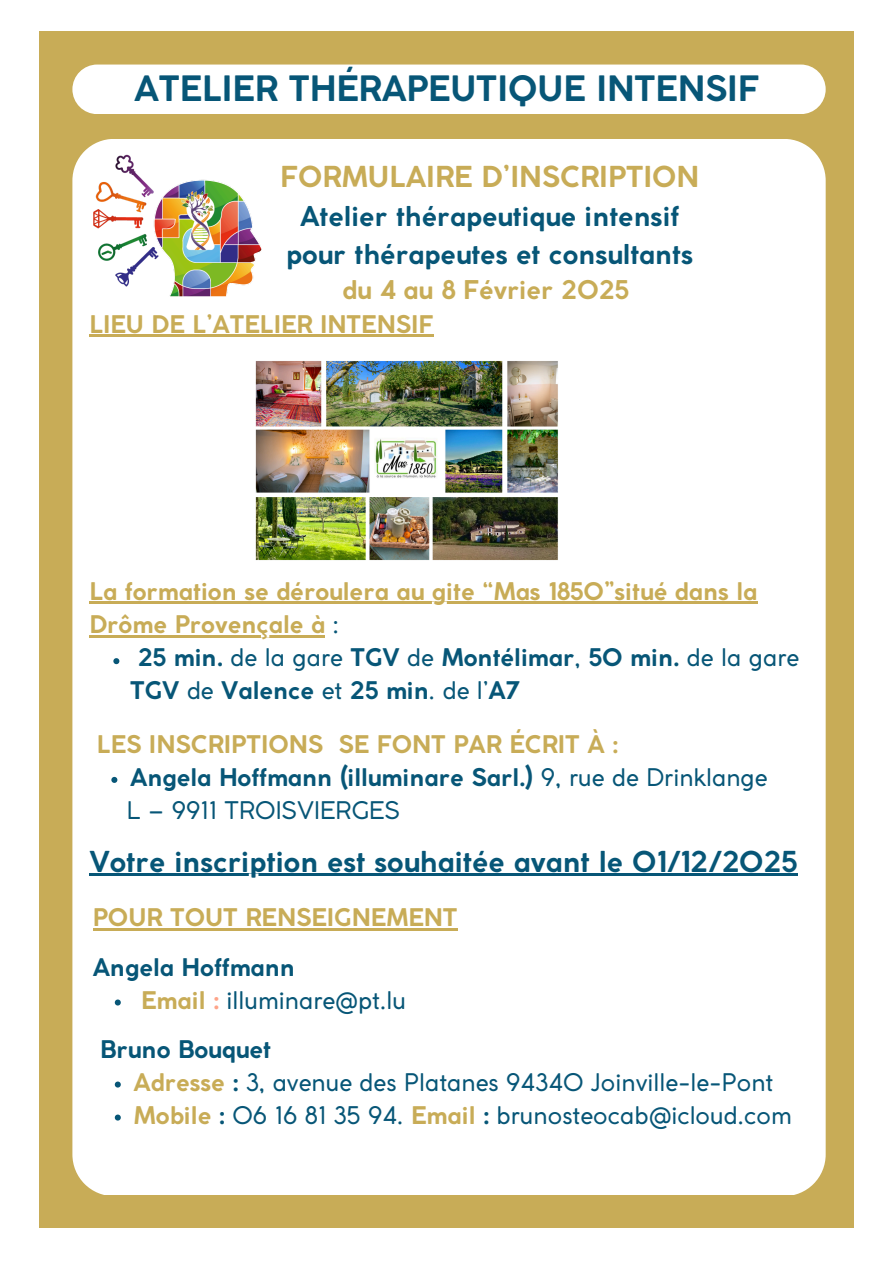
<style>
.page{position:relative;width:894px;height:1264px;background:#fff}
.page>*{position:absolute;margin:0;border:0;box-sizing:border-box;transform-origin:0 0}
.t1{font:700 34.5px "Coco Gothic";color:#075677}
.t2{font:700 28.5px "Coco Gothic";color:#075677}
.t3{font:700 28.5px "Coco Gothic";color:#c8ac57}
.t4{font:700 27px/37.2px "Coco Gothic";color:#075677;text-align:center}
.t5{font:700 25.5px "Coco Gothic";color:#c8ac57}
.t6{font:700 24px/33px "Coco Gothic";color:#075677}
.t7{font:700 24px "Coco Gothic";color:#c8ac57}
.t8{font:24px "Coco Gothic";color:#075677}
.s1{font-weight:400;color:#075677}
.s2{font-weight:400}
.s3{font-weight:700;color:#c8ac57}
.s4{font-weight:700;color:#fea489}
.s5{font-weight:700}
</style>
<div class="page">
<div style="left:39px;top:31px;width:815px;height:1196px;background:#c8ac57"></div>
<div style="left:72px;top:139px;width:753px;height:1055px;background:#fff"></div>
<img style="left:94px;top:139px;width:167px;height:157px">
<div style="left:72px;top:65px;width:753px;height:49px;background:#fff;border-radius:25px"></div>
<svg style="left:111px;top:777px;width:6px;height:6px"></svg>
<hr style="left:89px;top:874px;width:708px;height:2px;background:#075677">
<hr style="left:93px;top:928px;width:364px;height:2px;background:#c8ac57">
<svg style="left:115px;top:999px;width:6px;height:6px"></svg>
<svg style="left:115px;top:1081px;width:6px;height:6px"></svg>
<svg style="left:115px;top:1114px;width:6px;height:6px"></svg>
<hr style="left:89px;top:335px;width:62px;height:2px;background:#c8ac57">
<hr style="left:151px;top:335px;width:282px;height:2px;background:#c8ac57">
<hr style="left:89px;top:602px;width:668px;height:2px;background:#c8ac57">
<hr style="left:89px;top:635px;width:236px;height:2px;background:#c8ac57">
<svg style="left:113px;top:658px;width:6px;height:6px"></svg>
<img style="left:249px;top:357px;width:313px;height:208px">
<p class="t1" style="left:134px;top:75px;width:626px">ATELIER THÉRAPEUTIQUE INTENSIF</p>
<h2 class="t3" style="left:280px;top:166px;width:420px">FORMULAIRE D’INSCRIPTION</h2>
<h2 class="t4" style="left:286px;top:200px;width:408px">Atelier thérapeutique intensif pour thérapeutes et consultants</h2>
<h2 class="t5" style="left:342px;top:279px;width:288px">du 4 au 8 Février 2025</h2>
<h3 class="t7" style="left:89px;top:315px;width:345px">LIEU DE L’ATELIER INTENSIF</h3>
<p class="t7" style="left:89px;top:582px;width:669px">La formation se déroulera au gite “Mas 1850”situé dans la</p>
<p class="t7" style="left:89px;top:615px;width:251px">Drôme Provençale à <span class="s1">:</span></p>
<p class="t6" style="left:130px;top:643px;width:670px;text-indent:8px">25 min. <span class="s2">de la gare</span> TGV <span class="s2">de</span> Montélimar<span class="s2">,</span> 50 min. <span class="s2">de la gare<br></span>TGV <span class="s2">de</span> Valence <span class="s2">et</span> 25 min<span class="s2">. de l’</span>A7</p>
<h3 class="t7" style="left:97px;top:735px;width:522px">LES INSCRIPTIONS SE FONT PAR ÉCRIT À :</h3>
<p class="t6" style="left:130px;top:763px;width:638px">Angela Hoffmann (illuminare Sarl.) <span class="s2">9, rue de Drinklange</span></p>
<h4 class="t8" style="left:127px;top:801px;width:274px">L – 9911 TROISVIERGES</h4>
<h2 class="t2" style="left:89px;top:850px;width:709px">Votre inscription est souhaitée avant le 01/12/2025</h2>
<h3 class="t7" style="left:93px;top:908px;width:366px">POUR TOUT RENSEIGNEMENT</h3>
<h5 class="t6" style="left:93px;top:952px;width:204px">Angela Hoffmann</h5>
<p class="t8" style="left:141px;top:990px;width:266px"><span class="s3">Email</span> <span class="s4">:</span> illuminare@pt.lu</p>
<h5 class="t6" style="left:100px;top:1034px;width:172px">Bruno Bouquet</h5>
<p class="t8" style="left:134px;top:1072px;width:641px"><span class="s3">Adresse</span> <span class="s5">:</span> 3, avenue des Platanes 94340 Joinville-le-Pont</p>
<p class="t8" style="left:134px;top:1105px;width:659px"><span class="s3">Mobile</span> <span class="s5">:</span> 06 16 81 35 94. <span class="s3">Email</span> <span class="s5">:</span> brunosteocab@icloud.com</p>
</div>
